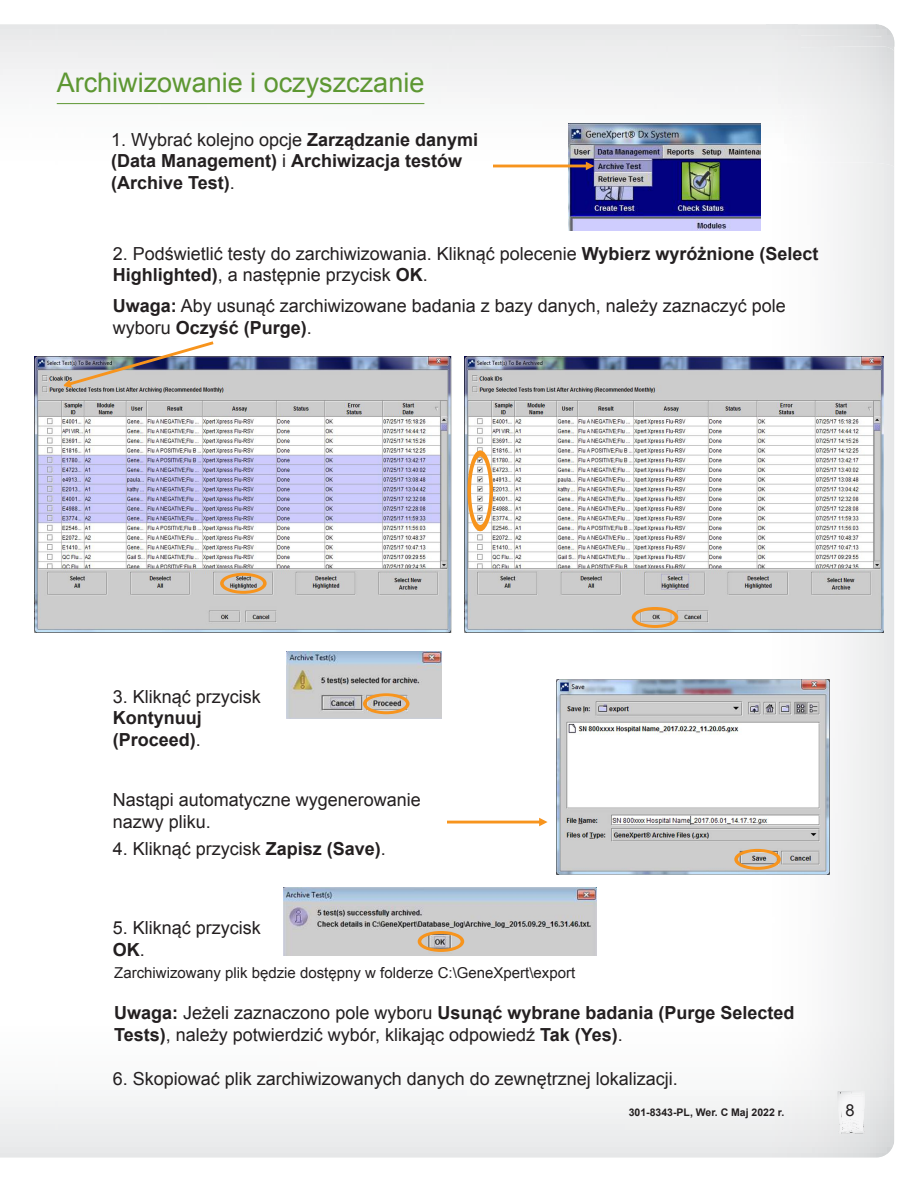
<style>
.page{position:relative;width:918px;height:1188px;background:#fff}
.page>*{position:absolute;margin:0;border:0;box-sizing:border-box;transform-origin:0 0}
.t1{font:27px "Arial";color:#5d9732}
.t2{font:18px/21.6px "Arial";color:#231f20}
.t3{font:700 18px/21.6px "Arial";color:#231f20}
.t4{font:16.5px "Arial";color:#231f20}
.t5{font:15px "Arial";color:#231f20}
.t6{font:700 10.5px "Arial";color:#231f20}
.s1{font-weight:400}
.s2{font-weight:700}
</style>
<div class="page">
<img style="left:0;top:24px;width:633px;height:100px">
<img style="left:568px;top:124px;width:192px;height:106px">
<img style="left:35px;top:357px;width:417px;height:276px">
<div style="left:220px;top:573px;width:46px;height:21px;border:3px solid #f7941d;border-radius:50%"></div>
<hr style="left:447px;top:821px;width:94px;height:3px;background:#f7941d">
<svg style="left:539px;top:818px;width:9px;height:8px"></svg>
<img style="left:556px;top:680px;width:273px;height:195px">
<img style="left:286px;top:652px;width:155px;height:66px">
<div style="left:363px;top:693px;width:46px;height:21px;border:3px solid #f7941d;border-radius:50%"></div>
<img style="left:284px;top:887px;width:312px;height:68px">
<div style="left:418px;top:931px;width:46px;height:21px;border:3px solid #f7941d;border-radius:50%"></div>
<img style="left:465px;top:357px;width:418px;height:276px">
<div style="left:632px;top:607px;width:46px;height:21px;border:3px solid #f7941d;border-radius:50%"></div>
<div style="left:467px;top:451px;width:27px;height:79px;border:5px solid #f7941d;border-radius:50%"></div>
<hr style="left:57px;top:103px;width:367px;height:1px;background:#5d9732">
<div style="left:734px;top:849px;width:47px;height:21px;border:3px solid #f7941d;border-radius:50%"></div>
<hr style="left:494px;top:165px;width:93px;height:2px;background:#f7941d">
<svg style="left:586px;top:162px;width:8px;height:8px"></svg>
<img style="left:64px;top:341px;width:152px;height:47px">
<img style="left:837px;top:1111px;width:1px;height:23px">
<img style="left:837px;top:1091px;width:1px;height:20px">
<img style="left:838px;top:1091px;width:27px;height:43px">
<svg style="left:841px;top:1091px;width:10px;height:5px"></svg>
<img style="left:851px;top:1091px;width:14px;height:5px">
<h1 class="t1" style="left:57px;top:64px;width:369px">Archiwizowanie i oczyszczanie</h1>
<p class="t3" style="left:111px;top:129px;width:368px"><span class="s1">1. Wybrać kolejno opcje</span> Zarządzanie danymi (Data Management) <span class="s1">i</span> Archiwizacja testów (Archive Test)<span class="s1">.</span></p>
<p class="t2" style="left:113px;top:243px;width:707px">2. Podświetlić testy do zarchiwizowania. Kliknąć polecenie <span class="s2">Wybierz wyróżnione (Select<br>Highlighted)</span>, a następnie przycisk <span class="s2">OK</span>.</p>
<p class="t2" style="left:113px;top:295px;width:675px"><span class="s2">Uwaga:</span> Aby usunąć zarchiwizowane badania z bazy danych, należy zaznaczyć pole wyboru <span class="s2">Oczyść (Purge)</span>.</p>
<p class="t2" style="left:113px;top:686px;width:150px">3. Kliknąć przycisk</p>
<p class="t3" style="left:113px;top:708px;width:90px">Kontynuuj (Proceed)<span class="s1">.</span></p>
<p class="t2" style="left:113px;top:789px;width:310px">Nastąpi automatyczne wygenerowanie nazwy pliku.</p>
<p class="t2" style="left:113px;top:838px;width:275px">4. Kliknąć przycisk <span class="s2">Zapisz (Save)</span>.</p>
<p class="t2" style="left:113px;top:917px;width:150px">5. Kliknąć przycisk<br><span class="s2">OK</span>.</p>
<p class="t5" style="left:114px;top:963px;width:463px">Zarchiwizowany plik będzie dostępny w folderze C:\GeneXpert\export</p>
<p class="t2" style="left:114px;top:1003px;width:682px"><span class="s2">Uwaga:</span> Jeżeli zaznaczono pole wyboru <span class="s2">Usunąć wybrane badania (Purge Selected<br>Tests)</span>, należy potwierdzić wybór, klikając odpowiedź <span class="s2">Tak (Yes)</span>.</p>
<p class="t2" style="left:113px;top:1068px;width:567px">6. Skopiować plik zarchiwizowanych danych do zewnętrznej lokalizacji.</p>
<p class="t6" style="left:629px;top:1105px;width:157px">301-8343-PL, Wer. C Maj 2022 r.</p>
<p class="t4" style="left:846px;top:1104px;width:11px">8</p>
</div>
